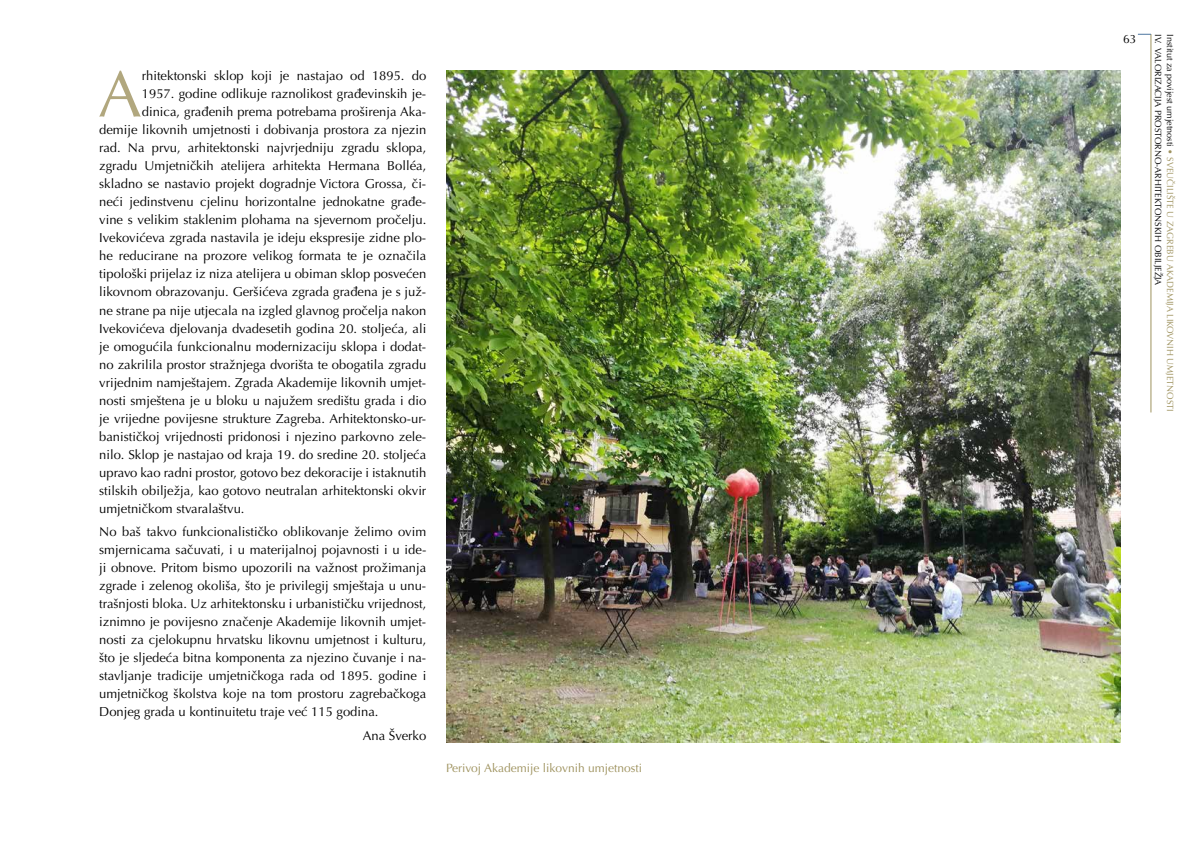
<style>
.page{position:relative;width:1191px;height:842px;background:#fff}
.page>*{position:absolute;margin:0;border:0;box-sizing:border-box;transform-origin:0 0}
.t1{font:65.6px "Optima LT Pro";color:#b1a77e}
.t2{font:13px/18px "Optima LT Pro";color:#000;text-align:justify}
.t3{font:12px "Optima LT Pro";color:#9e925e}
.t4{font:12px "Optima LT Pro";color:#000}
.t5{font:9px/11.8px "Optima LT Pro";color:#000}
.s1{color:#9e925e}
</style>
<div class="page">
<hr style="left:1150px;top:34px;width:1px;height:378px;background:#9e925e">
<svg style="left:1137px;top:34px;width:14px;height:1px"></svg>
<img style="left:446px;top:71px;width:674px;height:672px">
<h1 class="t1" style="left:98px;top:53px;width:45px">A</h1>
<p class="t2" style="left:142px;top:67px;width:286px">rhitektonski sklop koji je nastajao od 1895. do</p>
<p class="t2" style="left:142px;top:85px;width:286px">1957. godine odlikuje raznolikost građevinskih je-</p>
<p class="t2" style="left:142px;top:103px;width:286px">dinica, građenih prema potrebama proširenja Aka-</p>
<p class="t2" style="left:99px;top:121px;width:328px">demije likovnih umjetnosti i dobivanja prostora za njezin</p>
<p class="t2" style="left:99px;top:139px;width:328px">rad. Na prvu, arhitektonski najvrjedniju zgradu sklopa,</p>
<p class="t2" style="left:99px;top:157px;width:328px">zgradu Umjetničkih atelijera arhitekta Hermana Bolléa,</p>
<p class="t2" style="left:99px;top:175px;width:328px">skladno se nastavio projekt dogradnje Victora Grossa, či-</p>
<p class="t2" style="left:99px;top:193px;width:328px">neći jedinstvenu cjelinu horizontalne jednokatne građe-</p>
<p class="t2" style="left:99px;top:211px;width:328px">vine s velikim staklenim plohama na sjevernom pročelju.</p>
<p class="t2" style="left:99px;top:229px;width:328px">Ivekovićeva zgrada nastavila je ideju ekspresije zidne plo-</p>
<p class="t2" style="left:99px;top:247px;width:328px">he reducirane na prozore velikog formata te je označila</p>
<p class="t2" style="left:99px;top:265px;width:328px">tipološki prijelaz iz niza atelijera u obiman sklop posvećen</p>
<p class="t2" style="left:99px;top:283px;width:328px">likovnom obrazovanju. Geršićeva zgrada građena je s juž-</p>
<p class="t2" style="left:99px;top:301px;width:328px">ne strane pa nije utjecala na izgled glavnog pročelja nakon</p>
<p class="t2" style="left:99px;top:319px;width:328px">Ivekovićeva djelovanja dvadesetih godina 20. stoljeća, ali</p>
<p class="t2" style="left:99px;top:337px;width:328px">je omogućila funkcionalnu modernizaciju sklopa i dodat-</p>
<p class="t2" style="left:99px;top:355px;width:328px">no zakrilila prostor stražnjega dvorišta te obogatila zgradu</p>
<p class="t2" style="left:99px;top:373px;width:328px">vrijednim namještajem. Zgrada Akademije likovnih umjet-</p>
<p class="t2" style="left:99px;top:391px;width:328px">nosti smještena je u bloku u najužem središtu grada i dio</p>
<p class="t2" style="left:99px;top:409px;width:328px">je vrijedne povijesne strukture Zagreba. Arhitektonsko-ur-</p>
<p class="t2" style="left:99px;top:427px;width:328px">banističkoj vrijednosti pridonosi i njezino parkovno zele-</p>
<p class="t2" style="left:99px;top:445px;width:328px">nilo. Sklop je nastajao od kraja 19. do sredine 20. stoljeća</p>
<p class="t2" style="left:99px;top:463px;width:328px">upravo kao radni prostor, gotovo bez dekoracije i istaknutih</p>
<p class="t2" style="left:99px;top:481px;width:328px">stilskih obilježja, kao gotovo neutralan arhitektonski okvir</p>
<p class="t2" style="left:99px;top:499px;width:147px">umjetničkom stvaralaštvu.</p>
<p class="t2" style="left:99px;top:523px;width:328px">No baš takvo funkcionalističko oblikovanje želimo ovim smjernicama sačuvati, i u materijalnoj pojavnosti i u ide&shy;ji obnove. Pritom bismo upozorili na važnost prožimanja zgrade i zelenog okoliša, što je privilegij smještaja u unu&shy;trašnjosti bloka. Uz arhitektonsku i urbanističku vrijednost, iznimno je povijesno značenje Akademije likovnih umjet&shy;nosti za cjelokupnu hrvatsku likovnu umjetnost i kulturu, što je sljedeća bitna komponenta za njezino čuvanje i na&shy;stavljanje tradicije umjetničkoga rada od 1895. godine i umjetničkog školstva koje na tom prostoru zagrebačkoga Donjeg grada u kontinuitetu traje već 115 godina.</p>
<p class="t2" style="left:363px;top:727px;width:65px">Ana Šverko</p>
<p class="t3" style="left:446px;top:760px;width:197px">Perivoj Akademije likovnih umjetnosti</p>
<p class="t4" style="left:1123px;top:31px;width:15px">63</p>
<p class="t5" style="left:1176px;top:34px;width:379px;rotate:90deg">Institut za povijest umjetnosti <span class="s1">• SVEUČILIŠTE U ZAGREBU AKADEMIJA LIKOVNIH UMJETNOSTI<br></span>IV. VALORIZACIJA PROSTORNO-ARHITEKTONSKIH OBILJEŽJA</p>
</div>
